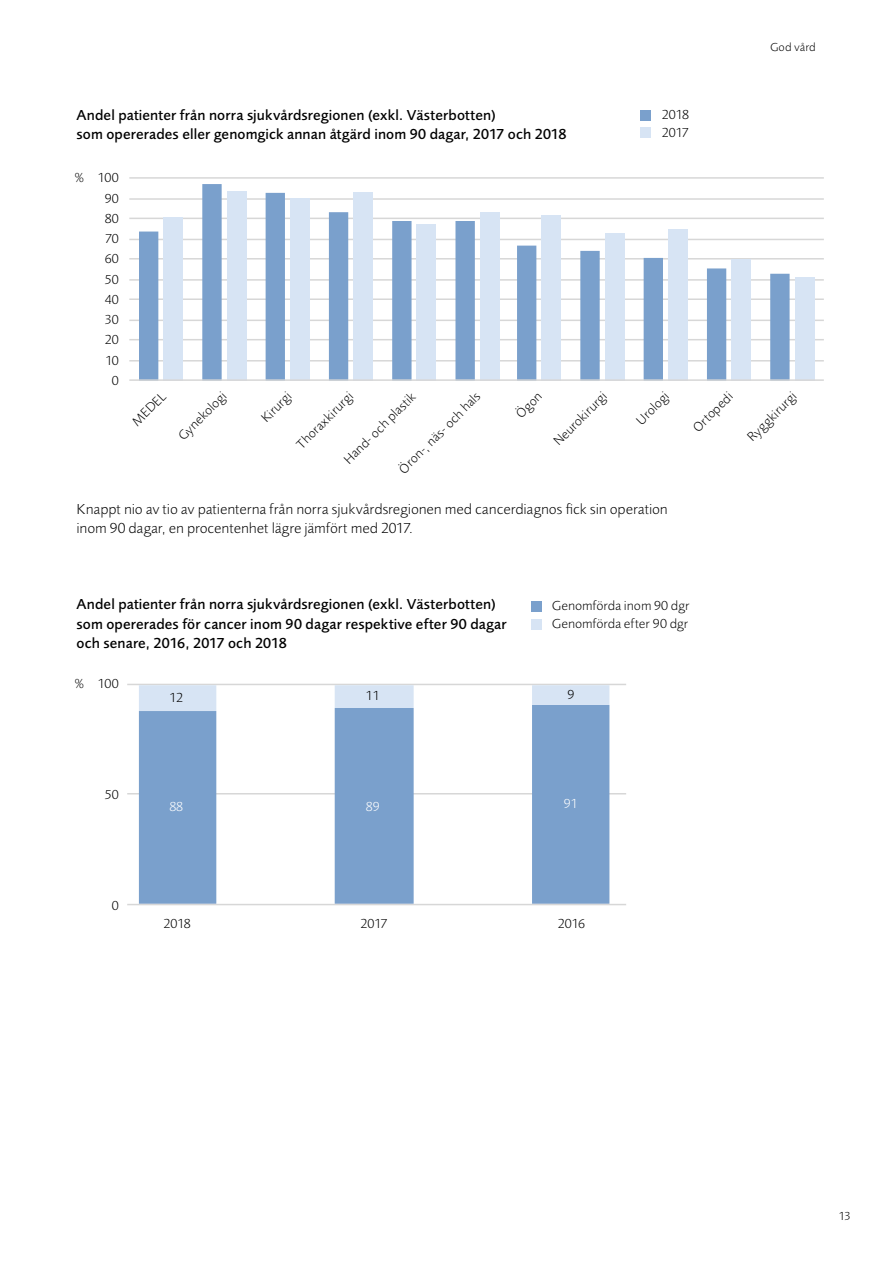
<style>
.page{position:relative;width:893px;height:1263px;background:#fff}
.page>*{position:absolute;margin:0;border:0;box-sizing:border-box;transform-origin:0 0}
.VALL___Rubrik_5___Ut{font:500 15px/19.5px "Foundry Sans";letter-spacing:.01em;color:#000}
.VALL___Bröd_indrag{font:300 15px/19.5px "Foundry Sans";letter-spacing:.005em;color:#000}
.VALL___Bröd{font:300 13.5px/18px "Foundry Sans";letter-spacing:.01em;color:#000}
.t1{font:300 13.5px "Foundry Sans";color:#fff}
.VALL___Märkning_disp{font:300 12px "Foundry Sans";letter-spacing:.015em;color:#000}
</style>
<div class="page">
<div style="left:641px;top:127px;width:10px;height:11px;background:#d7e4f4"></div>
<div style="left:641px;top:110px;width:10px;height:11px;background:#7aa0cc"></div>
<div style="left:531px;top:601px;width:11px;height:11px;background:#7aa0cc"></div>
<div style="left:531px;top:619px;width:11px;height:10px;background:#d7e4f4"></div>
<hr style="left:129px;top:360px;width:695px;height:1px;background:#d7d7d7">
<hr style="left:129px;top:339px;width:695px;height:1px;background:#d7d7d7">
<hr style="left:129px;top:320px;width:695px;height:1px;background:#d7d7d7">
<hr style="left:129px;top:298px;width:695px;height:2px;background:#d7d7d7">
<hr style="left:129px;top:279px;width:695px;height:2px;background:#d7d7d7">
<hr style="left:129px;top:258px;width:695px;height:2px;background:#d7d7d7">
<hr style="left:129px;top:239px;width:695px;height:1px;background:#d7d7d7">
<hr style="left:129px;top:218px;width:695px;height:1px;background:#d7d7d7">
<hr style="left:129px;top:198px;width:695px;height:2px;background:#d7d7d7">
<hr style="left:129px;top:177px;width:695px;height:2px;background:#d7d7d7">
<svg style="left:139px;top:184px;width:651px;height:195px"></svg>
<div style="left:290px;top:198px;width:20px;height:183px;background:#d7e4f4"></div>
<div style="left:417px;top:224px;width:19px;height:157px;background:#d7e4f4"></div>
<div style="left:353px;top:193px;width:20px;height:188px;background:#d7e4f4"></div>
<div style="left:164px;top:217px;width:19px;height:164px;background:#d7e4f4"></div>
<div style="left:227px;top:191px;width:19px;height:190px;background:#d7e4f4"></div>
<div style="left:605px;top:233px;width:19px;height:148px;background:#d7e4f4"></div>
<div style="left:668px;top:230px;width:20px;height:151px;background:#d7e4f4"></div>
<div style="left:731px;top:260px;width:20px;height:121px;background:#d7e4f4"></div>
<div style="left:795px;top:277px;width:19px;height:104px;background:#d7e4f4"></div>
<div style="left:542px;top:216px;width:19px;height:165px;background:#d7e4f4"></div>
<div style="left:480px;top:212px;width:19px;height:169px;background:#d7e4f4"></div>
<hr style="left:129px;top:379px;width:695px;height:2px;background:#d7d7d7">
<hr style="left:127px;top:793px;width:499px;height:1px;background:#d7d7d7">
<hr style="left:127px;top:684px;width:499px;height:1px;background:#d7d7d7">
<svg style="left:139px;top:711px;width:470px;height:193px"></svg>
<svg style="left:139px;top:685px;width:470px;height:26px"></svg>
<hr style="left:127px;top:904px;width:499px;height:1px;background:#d7d7d7">
<p class="VALL___Märkning_disp" style="left:770px;top:40px;width:47px">God vård</p>
<p class="VALL___Rubrik_5___Ut" style="left:77px;top:105px;width:492px">Andel patienter från norra sjukvårdsregionen (exkl. Västerbotten)<br>som opererades eller genomgick annan åtgärd inom 90 dagar, 2017 och 2018</p>
<p class="VALL___Bröd" style="left:75px;top:169px;width:45px">% 100</p>
<p class="VALL___Bröd" style="left:105px;top:189px;width:15px">90</p>
<p class="VALL___Bröd" style="left:105px;top:209px;width:16px">80</p>
<p class="VALL___Bröd" style="left:105px;top:229px;width:15px">70</p>
<p class="VALL___Bröd" style="left:105px;top:250px;width:15px">60</p>
<p class="VALL___Bröd" style="left:105px;top:270px;width:15px">50</p>
<p class="VALL___Bröd" style="left:105px;top:290px;width:16px">40</p>
<p class="VALL___Bröd" style="left:105px;top:310px;width:15px">30</p>
<p class="VALL___Bröd" style="left:105px;top:331px;width:15px">20</p>
<p class="VALL___Bröd" style="left:105px;top:351px;width:15px">10</p>
<p class="VALL___Bröd" style="left:112px;top:371px;width:8px">0</p>
<p class="VALL___Bröd" style="left:662px;top:106px;width:29px">2018<br>2017</p>
<p class="VALL___Bröd" style="left:339px;top:455px;width:97px;rotate:-45deg">Hand- och plastik</p>
<p class="VALL___Bröd" style="left:128px;top:417px;width:43px;rotate:-45deg">MEDEL</p>
<p class="VALL___Bröd" style="left:174px;top:432px;width:64px;rotate:-45deg">Gynekologi</p>
<p class="VALL___Bröd" style="left:257px;top:414px;width:38px;rotate:-45deg">Kirurgi</p>
<p class="VALL___Bröd" style="left:292px;top:440px;width:76px;rotate:-45deg">Thoraxkirurgi</p>
<p class="VALL___Bröd" style="left:395px;top:465px;width:111px;rotate:-45deg">Öron-, näs- och hals</p>
<p class="VALL___Bröd" style="left:512px;top:409px;width:32px;rotate:-45deg">Ögon</p>
<p class="VALL___Bröd" style="left:549px;top:437px;width:71px;rotate:-45deg">Neurokirurgi</p>
<p class="VALL___Bröd" style="left:632px;top:416px;width:42px;rotate:-45deg">Urologi</p>
<p class="VALL___Bröd" style="left:689px;top:423px;width:52px;rotate:-45deg">Ortopedi</p>
<p class="VALL___Bröd_indrag" style="left:77px;top:499px;width:593px">Knappt nio av tio av patienterna från norra sjukvårdsregionen med cancerdiagnos fick sin operation inom 90 dagar, en procentenhet lägre jämfört med 2017.</p>
<p class="VALL___Bröd" style="left:743px;top:433px;width:65px;rotate:-45deg">Ryggkirurgi</p>
<p class="VALL___Rubrik_5___Ut" style="left:77px;top:594px;width:432px">Andel patienter från norra sjukvårdsregionen (exkl. Västerbotten) som opererades för cancer inom 90 dagar respektive efter 90 dagar och senare, 2016, 2017 och 2018</p>
<p class="VALL___Bröd" style="left:552px;top:597px;width:139px">Genomförda inom 90 dgr</p>
<p class="VALL___Bröd" style="left:552px;top:615px;width:138px">Genomförda efter 90 dgr</p>
<p class="VALL___Bröd" style="left:75px;top:674px;width:45px">% 100</p>
<p class="VALL___Bröd" style="left:169px;top:688px;width:15px">12</p>
<p class="VALL___Bröd" style="left:366px;top:687px;width:15px">11</p>
<p class="VALL___Bröd" style="left:567px;top:685px;width:8px">9</p>
<p class="VALL___Bröd" style="left:105px;top:785px;width:15px">50</p>
<p class="t1" style="left:169px;top:799px;width:15px">88</p>
<p class="t1" style="left:366px;top:798px;width:15px">89</p>
<p class="t1" style="left:564px;top:796px;width:15px">91</p>
<p class="VALL___Bröd" style="left:112px;top:896px;width:8px">0</p>
<p class="VALL___Bröd" style="left:164px;top:914px;width:29px">2018</p>
<p class="VALL___Bröd" style="left:361px;top:914px;width:28px">2017</p>
<p class="VALL___Bröd" style="left:558px;top:914px;width:29px">2016</p>
<p class="VALL___Märkning_disp" style="left:839px;top:1209px;width:13px">13</p>
</div>
